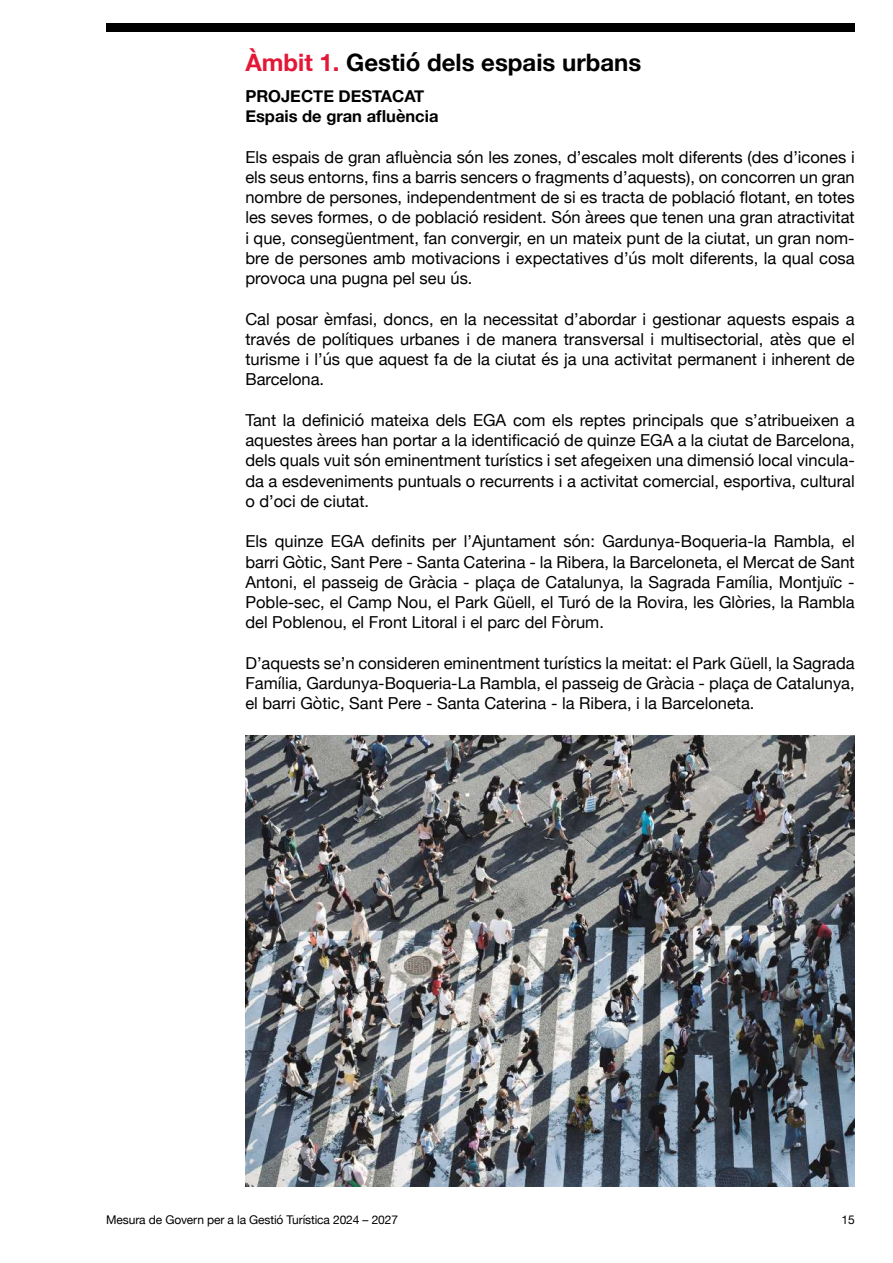
<style>
.page{position:relative;width:893px;height:1263px;background:#fff}
.page>*{position:absolute;margin:0;border:0;box-sizing:border-box;transform-origin:0 0}
.t1{font:700 24px "Helvetica Neue";color:#000}
.t2{font:16.5px/20.2px "Helvetica Neue";color:#000;text-align:justify}
.t3{font:700 16.5px/20.2px "Helvetica Neue";color:#000}
.t4{font:12px "Helvetica Neue";letter-spacing:-.01em;color:#000}
.s1{color:#e31837}
</style>
<div class="page">
<div style="left:106px;top:23px;width:749px;height:9px;background:#000"></div>
<img style="left:245px;top:736px;width:610px;height:450px">
<h1 class="t1" style="left:245px;top:43px;width:397px"><span class="s1">Àmbit 1.</span> Gestió dels espais urbans</h1>
<p class="t3" style="left:245px;top:86px;width:195px">PROJECTE DESTACAT<br>Espais de gran afluència</p>
<p class="t2" style="left:245px;top:148px;width:611px">Els espais de gran afluència són les zones, d’escales molt diferents (des d’icones i els seus entorns, fins a barris sencers o fragments d’aquests), on concorren un gran nombre de persones, independentment de si es tracta de població flotant, en totes les seves formes, o de població resident. Són àrees que tenen una gran atractivitat i que, consegüentment, fan convergir, en un mateix punt de la ciutat, un gran nom&shy;bre de persones amb motivacions i expectatives d’ús molt diferents, la qual cosa provoca una pugna pel seu ús.</p>
<p class="t2" style="left:245px;top:310px;width:611px">Cal posar èmfasi, doncs, en la necessitat d’abordar i gestionar aquests espais a través de polítiques urbanes i de manera transversal i multisectorial, atès que el turisme i l’ús que aquest fa de la ciutat és ja una activitat permanent i inherent de Barcelona.</p>
<p class="t2" style="left:245px;top:411px;width:611px">Tant la definició mateixa dels EGA com els reptes principals que s’atribueixen a aquestes àrees han portar a la identificació de quinze EGA a la ciutat de Barcelona, dels quals vuit són eminentment turístics i set afegeixen una dimensió local vincula&shy;da a esdeveniments puntuals o recurrents i a activitat comercial, esportiva, cultural o d’oci de ciutat.</p>
<p class="t2" style="left:245px;top:532px;width:611px">Els quinze EGA definits per l’Ajuntament són: Gardunya-Boqueria-la Rambla, el barri Gòtic, Sant Pere - Santa Caterina - la Ribera, la Barceloneta, el Mercat de Sant Antoni, el passeig de Gràcia - plaça de Catalunya, la Sagrada Família, Montjuïc - Poble-sec, el Camp Nou, el Park Güell, el Turó de la Rovira, les Glòries, la Rambla del Poblenou, el Front Litoral i el parc del Fòrum.</p>
<p class="t2" style="left:245px;top:654px;width:611px">D’aquests se’n consideren eminentment turístics la meitat: el Park Güell, la Sagrada Família, Gardunya-Boqueria-La Rambla, el passeig de Gràcia - plaça de Catalunya, el barri Gòtic, Sant Pere - Santa Caterina - la Ribera, i la Barceloneta.</p>
<p class="t4" style="left:106px;top:1211px;width:293px">Mesura de Govern per a la Gestió Turística 2024 – 2027</p>
<p class="t4" style="left:841px;top:1211px;width:15px">15</p>
</div>
